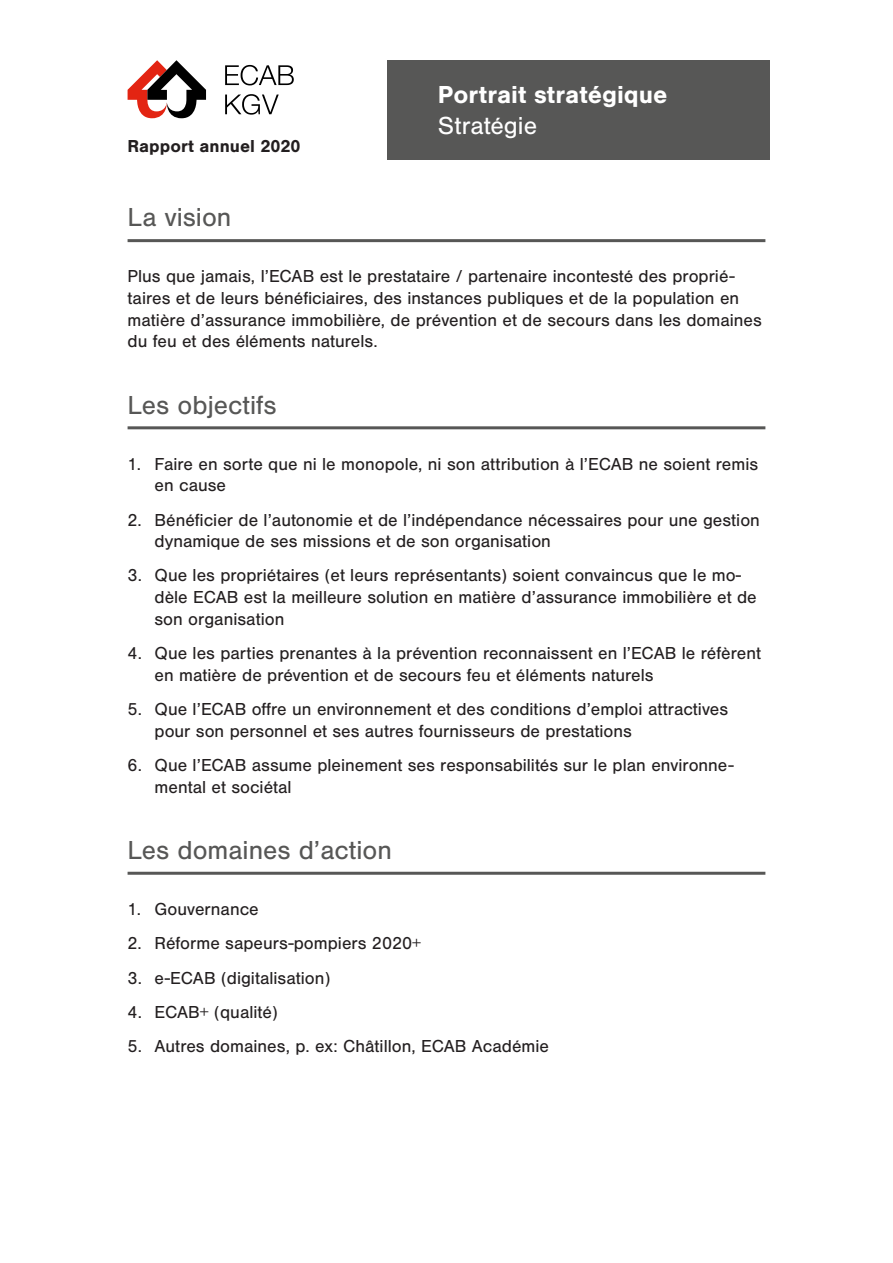
<style>
.page{position:relative;width:893px;height:1263px;background:#fff}
.page>*{position:absolute;margin:0;border:0;box-sizing:border-box;transform-origin:0 0}
.t1{font:27px "Nimbus San";color:#575756}
.t2{font:700 25.5px "Nimbus San";color:#fff}
.t3{font:25.5px "Nimbus San";color:#fff}
.t4{font:18px/21.6px "Nimbus San";color:#231f20}
.t5{font:700 18px "Nimbus San";color:#231f20}
</style>
<div class="page">
<svg style="left:128px;top:60px;width:78px;height:58px"></svg>
<svg style="left:225px;top:94px;width:54px;height:21px"></svg>
<svg style="left:225px;top:65px;width:69px;height:20px"></svg>
<div style="left:387px;top:60px;width:383px;height:99px;background:#575756"></div>
<hr style="left:128px;top:239px;width:637px;height:3px;background:#575756">
<hr style="left:128px;top:426px;width:637px;height:3px;background:#575756">
<hr style="left:128px;top:872px;width:637px;height:3px;background:#575756">
<p class="t5" style="left:128px;top:136px;width:175px">Rapport annuel 2020</p>
<h1 class="t1" style="left:128px;top:203px;width:105px">La vision</h1>
<h2 class="t2" style="left:438px;top:80px;width:231px">Portrait stratégique</h2>
<h2 class="t3" style="left:438px;top:111px;width:101px">Stratégie</h2>
<p class="t4" style="left:128px;top:266px;width:636px">Plus que jamais, l’ECAB est le prestataire / partenaire incontesté des proprié&shy;taires et de leurs bénéficiaires, des instances publiques et de la population en matière d’assurance immobilière, de prévention et de secours dans les domaines du feu et des éléments naturels.</p>
<h1 class="t1" style="left:128px;top:390px;width:150px">Les objectifs</h1>
<p class="t4" style="left:155px;top:453px;width:605px;text-indent:-27px">1. Faire en sorte que ni le monopole, ni son attribution à l’ECAB ne soient remis en cause</p>
<p class="t4" style="left:155px;top:509px;width:607px;text-indent:-27px">2. Bénéficier de l’autonomie et de l’indépendance nécessaires pour une gestion dynamique de ses missions et de son organisation</p>
<p class="t4" style="left:155px;top:565px;width:604px;text-indent:-27px">3. Que les propriétaires (et leurs représentants) soient convaincus que le mo&shy;dèle ECAB est la meilleure solution en matière d’assurance immobilière et de son organisation</p>
<p class="t4" style="left:155px;top:642px;width:608px;text-indent:-27px">4. Que les parties prenantes à la prévention reconnaissent en l’ECAB le réfèrent en matière de prévention et de secours feu et éléments naturels</p>
<p class="t4" style="left:155px;top:698px;width:575px;text-indent:-27px">5. Que l’ECAB offre un environnement et des conditions d’emploi attractives pour son personnel et ses autres fournisseurs de prestations</p>
<p class="t4" style="left:155px;top:754px;width:581px;text-indent:-27px">6. Que l’ECAB assume pleinement ses responsabilités sur le plan environne&shy;mental et sociétal</p>
<h1 class="t1" style="left:128px;top:835px;width:266px">Les domaines d’action</h1>
<p class="t4" style="left:128px;top:898px;width:133px">1. Gouvernance</p>
<p class="t4" style="left:128px;top:933px;width:295px">2. Réforme sapeurs-pompiers 2020+</p>
<p class="t4" style="left:128px;top:967px;width:204px">3. e-ECAB (digitalisation)</p>
<p class="t4" style="left:128px;top:1001px;width:152px">4. ECAB+ (qualité)</p>
<p class="t4" style="left:128px;top:1036px;width:423px">5. Autres domaines, p. ex: Châtillon, ECAB Académie</p>
</div>
